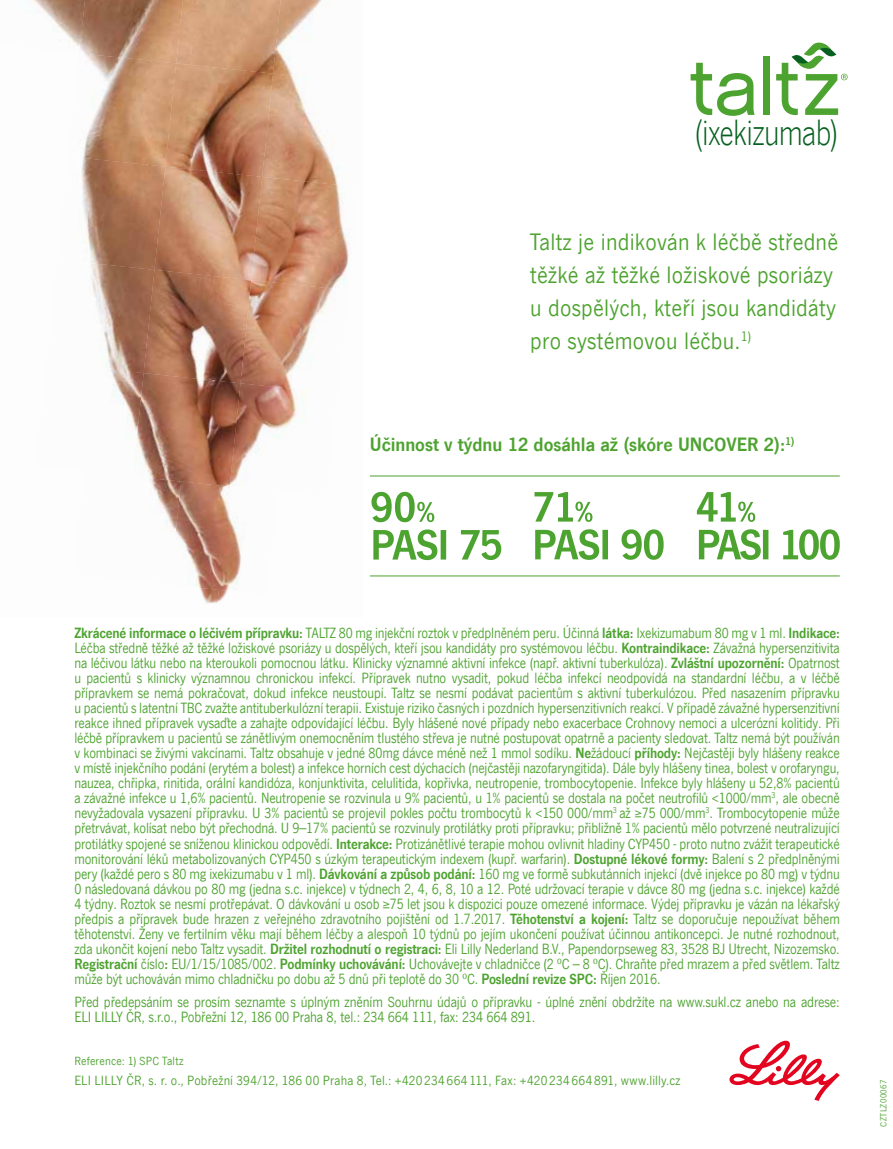
<style>
.page{position:relative;width:893px;height:1149px;background:#fff}
.page>*{position:absolute;margin:0;border:0;box-sizing:border-box;transform-origin:0 0}
.t1{font:300 36.9px "News Gothic Com";letter-spacing:-.015em;color:#07601f;scale:.9 1}
.t2{font:24px/33px "News Gothic Com";letter-spacing:.01em;color:#4da32f}
.t3{font:700 19.5px "News Gothic Com";color:#4da32f}
.t4{font:15px/15px "News Gothic Com";letter-spacing:-.01em;color:#4da32f;text-align:justify;scale:.94 1}
.t5{font:15px/15px "News Gothic Com";letter-spacing:-.01em;color:#4da32f;scale:.95 1}
.t6{font:13.5px "News Gothic Com";letter-spacing:.01em;color:#4da32f}
.t7{font:12px "News Gothic Com";letter-spacing:.015em;color:#4da32f}
.t8{font:9px "News Gothic Com";letter-spacing:.035em;color:#4da32f}
.s1{font-weight:700}
</style>
<div class="page">
<img style="left:32px;top:0;width:47px;height:45px">
<img style="left:79px;top:0;width:97px;height:53px">
<img style="left:176px;top:0;width:97px;height:63px">
<img style="left:273px;top:0;width:59px;height:73px">
<img style="left:83px;top:53px;width:93px;height:103px">
<img style="left:165px;top:63px;width:108px;height:103px">
<img style="left:262px;top:73px;width:75px;height:104px">
<img style="left:81px;top:156px;width:84px;height:103px">
<img style="left:154px;top:166px;width:108px;height:103px">
<img style="left:251px;top:177px;width:99px;height:103px">
<img style="left:90px;top:259px;width:65px;height:104px">
<img style="left:144px;top:269px;width:107px;height:104px">
<img style="left:240px;top:280px;width:106px;height:103px">
<img style="left:106px;top:363px;width:38px;height:64px">
<img style="left:133px;top:373px;width:108px;height:108px">
<img style="left:229px;top:383px;width:78px;height:98px">
<img style="left:133px;top:471px;width:48px;height:54px">
<img style="left:170px;top:481px;width:74px;height:108px">
<img style="left:170px;top:566px;width:49px;height:38px">
<img style="left:216px;top:589px;width:13px;height:15px">
<svg style="left:691px;top:63px;width:64px;height:53px"></svg>
<div style="left:763px;top:57px;width:6px;height:58px;background:#4da32f"></div>
<svg style="left:776px;top:42px;width:72px;height:73px"></svg>
<hr style="left:370px;top:475px;width:470px;height:1px;background:#4da32f">
<svg style="left:371px;top:491px;width:63px;height:31px"></svg>
<svg style="left:373px;top:529px;width:128px;height:31px"></svg>
<svg style="left:534px;top:492px;width:58px;height:29px"></svg>
<svg style="left:535px;top:529px;width:129px;height:30px"></svg>
<svg style="left:697px;top:492px;width:58px;height:29px"></svg>
<svg style="left:699px;top:529px;width:141px;height:30px"></svg>
<hr style="left:370px;top:575px;width:470px;height:1px;background:#4da32f">
<svg style="left:729px;top:1040px;width:111px;height:60px"></svg>
<p class="t1" style="left:694px;top:113px;width:161px">(ixekizumab)</p>
<p class="t2" style="left:530px;top:226px;width:309px">Taltz je indikován k léčbě středně těžké až těžké ložiskové psoriázy u dospělých, kteří jsou kandidáty pro systémovou léčbu.<sup>1)</sup></p>
<p class="t3" style="left:370px;top:433px;width:426px">Účinnost v týdnu 12 dosáhla až (skóre UNCOVER 2):<sup>1)</sup></p>
<p class="t4" style="left:74px;top:625px;width:816px"><span class="s1">Zkrácené informace o léčivém přípravku:</span> TALTZ 80 mg injekční roztok v předplněném peru. Účinná <span class="s1">látka:</span> Ixekizumabum 80 mg v 1 ml. <span class="s1">Indikace:<br></span>Léčba středně těžké až těžké ložiskové psoriázy u dospělých, kteří jsou kandidáty pro systémovou léčbu. <span class="s1">Kontraindikace:</span> Závažná hypersenzitivita na léčivou látku nebo na kteroukoli pomocnou látku. Klinicky významné aktivní infekce (např. aktivní tuberkulóza). <span class="s1">Zvláštní upozornění:</span> Opatrnost u pacientů s klinicky významnou chronickou infekcí. Přípravek nutno vysadit, pokud léčba infekcí neodpovídá na standardní léčbu, a v léčbě přípravkem se nemá pokračovat, dokud infekce neustoupí. Taltz se nesmí podávat pacientům s aktivní tuberkulózou. Před nasazením přípravku u pacientů s latentní TBC zvažte antituberkulózní terapii. Existuje riziko časných i pozdních hypersenzitivních reakcí. V případě závažné hypersenzitivní reakce ihned přípravek vysaďte a zahajte odpovídající léčbu. Byly hlášené nové případy nebo exacerbace Crohnovy nemoci a ulcerózní kolitidy. Při léčbě přípravkem u pacientů se zánětlivým onemocněním tlustého střeva je nutné postupovat opatrně a pacienty sledovat. Taltz nemá být používán v kombinaci se živými vakcínami. Taltz obsahuje v jedné 80mg dávce méně než 1 mmol sodíku. <span class="s1">Ne</span>žádoucí <span class="s1">příhody:</span> Nejčastěji byly hlášeny reakce v místě injekčního podání (erytém a bolest) a infekce horních cest dýchacích (nejčastěji nazofaryngitida). Dále byly hlášeny tinea, bolest v orofaryngu, nauzea, chřipka, rinitida, orální kandidóza, konjunktivita, celulitida, kopřivka, neutropenie, trombocytopenie. Infekce byly hlášeny u 52,8% pacientů a závažné infekce u 1,6% pacientů. Neutropenie se rozvinula u 9% pacientů, u 1% pacientů se dostala na počet neutrofilů &lt;1000/mm<sup>3</sup>, ale obecně nevyžadovala vysazení přípravku. U 3% pacientů se projevil pokles počtu trombocytů k &lt;150 000/mm<sup>3</sup> až ≥75 000/mm<sup>3</sup>. Trombocytopenie může přetrvávat, kolísat nebo být přechodná. U 9–17% pacientů se rozvinuly protilátky proti přípravku; přibližně 1% pacientů mělo potvrzené neutralizující protilátky spojené se sníženou klinickou odpovědí. <span class="s1">Interakce:</span> Protizánětlivé terapie mohou ovlivnit hladiny CYP450 - proto nutno zvážit terapeutické monitorování léků metabolizovaných CYP450 s úzkým terapeutickým indexem (kupř. warfarin). <span class="s1">Dostupné lékové formy:</span> Balení s 2 předplněnými pery (každé pero s 80 mg ixekizumabu v 1 ml). <span class="s1">Dávkování a způsob podání:</span> 160 mg ve formě subkutánních injekcí (dvě injekce po 80 mg) v týdnu 0 následovaná dávkou po 80 mg (jedna s.c. injekce) v týdnech 2, 4, 6, 8, 10 a 12. Poté udržovací terapie v dávce 80 mg (jedna s.c. injekce) každé 4 týdny. Roztok se nesmí protřepávat. O dávkování u osob ≥75 let jsou k dispozici pouze omezené informace. Výdej přípravku je vázán na lékařský předpis a přípravek bude hrazen z veřejného zdravotního pojištění od 1.7.2017. <span class="s1">Těhotenství a kojení:</span> Taltz se doporučuje nepoužívat během těhotenství. Ženy ve fertilním věku mají během léčby a alespoň 10 týdnů po jejím ukončení používat účinnou antikoncepci. Je nutné rozhodnout, zda ukončit kojení nebo Taltz vysadit. <span class="s1">Držitel rozhodnutí o registraci:</span> Eli Lilly Nederland B.V., Papendorpseweg 83, 3528 BJ Utrecht, Nizozemsko.<br><span class="s1">Registrační</span> číslo<span class="s1">:</span> EU/1/15/1085/002. <span class="s1">Podmínky uchovávání:</span> Uchovávejte v chladničce (2 ºC – 8 ºC). Chraňte před mrazem a před světlem. Taltz může být uchováván mimo chladničku po dobu až 5 dnů při teplotě do 30 ºC. <span class="s1">Poslední revize SPC:</span> Říjen 2016.</p>
<p class="t5" style="left:74px;top:994px;width:807px">Před předepsáním se prosím seznamte s úplným zněním Souhrnu údajů o přípravku - úplné znění obdržíte na www.sukl.cz anebo na adrese:<br>ELI LILLY ČR, s.r.o., Pobřežní 12, 186 00 Praha 8, tel.: 234 664 111, fax: 234 664 891.</p>
<p class="t7" style="left:74px;top:1053px;width:111px">Reference: 1) SPC Taltz</p>
<p class="t6" style="left:74px;top:1073px;width:608px">ELI LILLY ČR, s. r. o., Pobřežní 394/12, 186 00 Praha 8, Tel.: +420 234 664 111, Fax: +420 234 664 891, www.lilly.cz</p>
<p class="t8" style="left:879px;top:1126px;width:49px;rotate:-90deg">CZTLZ00067</p>
</div>
